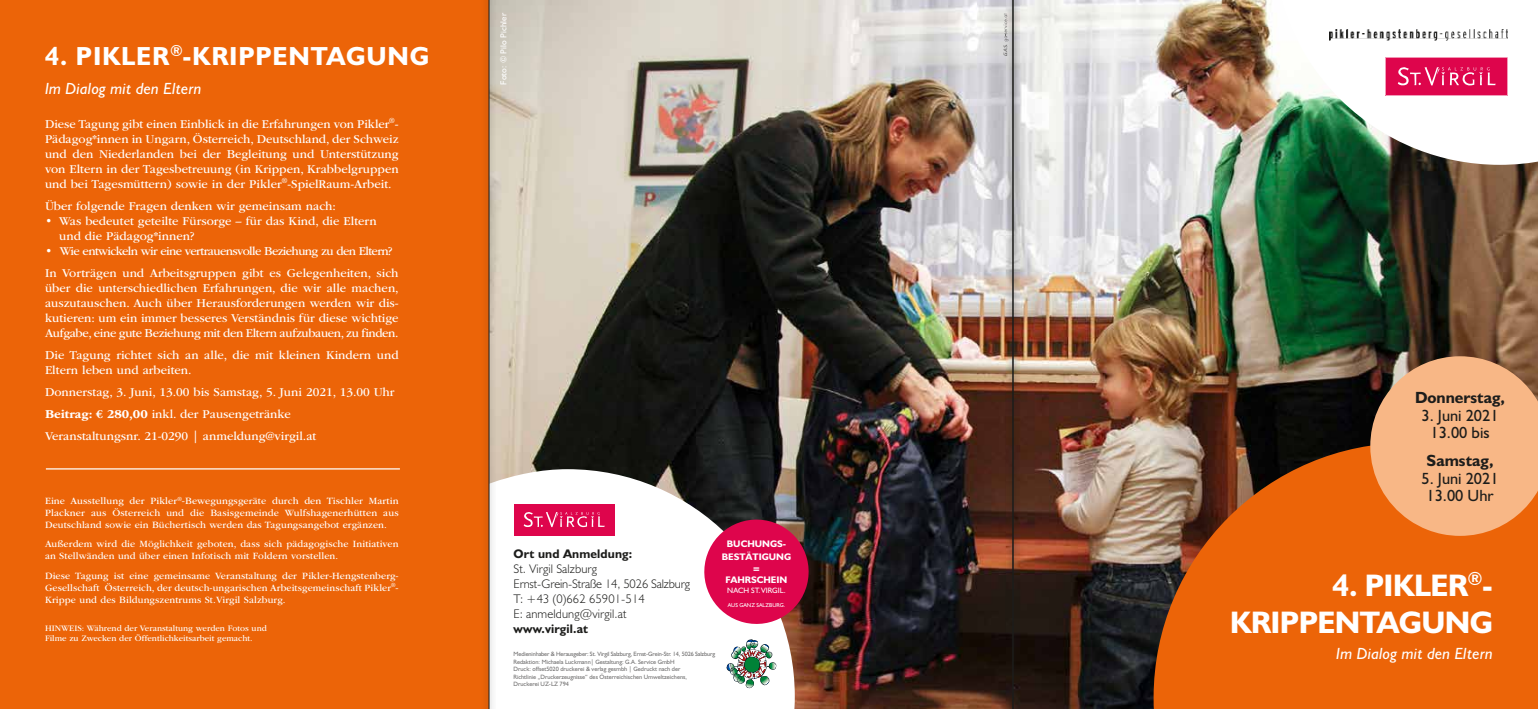
<style>
.page{position:relative;width:1538px;height:709px;background:#fff}
.page>*{position:absolute;margin:0;border:0;box-sizing:border-box;transform-origin:0 0}
.t1{font:700 31.25px/37.5px "Humanist 521";letter-spacing:-.02em;color:#fff;text-align:right}
.t2{font:700 26.25px "Humanist 521";letter-spacing:.03em;color:#fff}
.t3{font:italic 16.25px "Humanist 521";letter-spacing:.01em;color:#fff}
.t4{font:16.25px/17.5px "Humanist 521";color:#1d1d1b;text-align:center}
.t5{font:700 16.25px "Humanist 521";color:#1d1d1b}
.t6{font:12.5px/15px "ITC Garamond Std";color:#fff}
.t7{font:12.5px/22.1px "ITC Garamond Std";letter-spacing:-.04em;color:#fff}
.t8{font:300 12.5px/15px "Humanist 521";letter-spacing:.01em;color:#1d1d1b}
.t9{font:700 12.5px "Humanist 521";letter-spacing:.01em;color:#1d1d1b}
.t10{font:10px/12px "ITC Garamond Std";letter-spacing:.01em;color:#fff;text-align:justify}
.t11{font:700 9.62px/12.5px "Humanist 521";color:#fff;text-align:center}
.t12{font:800 9.62px "Humanist 521";color:#fff}
.t13{font:8.75px/10.5px "ITC Garamond Std";color:#fff}
.t14{font:8.75px "Humanist 521";letter-spacing:.01em;color:#fff}
.t15{font:7.75px "Humanist 521";color:#fff}
.t16{font:6.25px/7.5px "Humanist 521";color:#706f6f}
.t17{font:5.62px "Humanist 521";color:#fff}
.s1{font-weight:700}
</style>
<div class="page">
<img style="left:496px;top:0;width:1042px;height:709px">
<svg style="left:1273px;top:0;width:265px;height:165px"></svg>
<svg style="left:1153px;top:443px;width:385px;height:266px;background:#d45f11"></svg>
<svg style="left:1370px;top:356px;width:168px;height:180px;background:#e6a371"></svg>
<svg style="left:1385px;top:57px;width:123px;height:39px;background:#e12261"></svg>
<svg style="left:1003px;top:13px;width:2px;height:43px"></svg>
<img style="left:1329px;top:30px;width:179px;height:11px">
<svg style="left:496px;top:469px;width:299px;height:240px"></svg>
<div style="left:514px;top:504px;width:100px;height:31px;background:#de054c"></div>
<svg style="left:524px;top:512px;width:80px;height:15px"></svg>
<svg style="left:726px;top:639px;width:50px;height:49px"></svg>
<svg style="left:699px;top:514px;width:115px;height:115px;background:#c33460"></svg>
<div style="left:0;top:0;width:489px;height:709px;background:#ec6408"></div>
<hr style="left:46px;top:468px;width:354px;height:1px;background:#fff">
<div style="left:482px;top:0;width:14px;height:709px;background:#1d1d1b;opacity:.75"></div>
<hr style="left:489px;top:0;width:1px;height:709px;background:#1d1d1b">
<div style="left:1005px;top:0;width:15px;height:709px;background:#1d1d1b;opacity:.75"></div>
<hr style="left:1012px;top:0;width:1px;height:709px;background:#1d1d1b">
<h2 class="t2" style="left:45px;top:40px;width:386px">4. PIKLER<sup>®</sup>-KRIPPENTAGUNG</h2>
<h3 class="t3" style="left:45px;top:79px;width:158px">Im Dialog mit den Eltern</h3>
<p class="t6" style="left:45px;top:116px;width:355px;text-align:justify">Diese Tagung gibt einen Einblick in die Erfahrungen von Pikler<sup>®</sup>- Pädagog*innen in Ungarn, Österreich, Deutschland, der Schweiz und den Niederlanden bei der Begleitung und Unterstützung von Eltern in der Tagesbetreuung (in Krippen, Krabbelgruppen und bei Tagesmüttern) sowie in der Pikler<sup>®</sup>-SpielRaum-Arbeit.</p>
<p class="t6" style="left:45px;top:198px;width:292px">Über folgende Fragen denken wir gemeinsam nach:</p>
<p class="t6" style="left:59px;top:213px;width:319px;text-indent:-14px">• Was bedeutet geteilte Fürsorge – für das Kind, die Eltern und die Pädagog*innen?</p>
<p class="t7" style="left:45px;top:240px;width:355px">• Wie entwickeln wir eine vertrauensvolle Beziehung zu den Eltern?<br>In Vorträgen und Arbeitsgruppen gibt es Gelegenheiten, sich</p>
<p class="t6" style="left:45px;top:280px;width:355px;text-align:justify">über die unterschiedlichen Erfahrungen, die wir alle machen, auszutauschen. Auch über Herausforderungen werden wir dis&shy;kutieren: um ein immer besseres Verständnis für diese wichtige Aufgabe, eine gute Beziehung mit den Eltern aufzubauen, zu finden.</p>
<p class="t6" style="left:45px;top:347px;width:355px">Die Tagung richtet sich an alle, die mit kleinen Kindern und<br>Eltern leben und arbeiten.</p>
<p class="t6" style="left:45px;top:381px;width:351px;line-height:22.1px">Donnerstag, 3. Juni, 13.00 bis Samstag, 5. Juni 2021, 13.00 Uhr<br><span class="s1">Beitrag: € 280,00</span> inkl. der Pausengetränke<br>Veranstaltungsnr. 21-0290 | anmeldung@virgil.at</p>
<p class="t10" style="left:45px;top:495px;width:355px">Eine Ausstellung der Pikler<sup>®</sup>-Bewegungsgeräte durch den Tischler Martin Plackner aus Österreich und die Basisgemeinde Wulfshagenerhütten aus Deutschland sowie ein Büchertisch werden das Tagungsangebot ergänzen.</p>
<p class="t10" style="left:45px;top:538px;width:355px">Außerdem wird die Möglichkeit geboten, dass sich pädagogische Initiativen an Stellwänden und über einen Infotisch mit Foldern vorstellen.</p>
<p class="t10" style="left:45px;top:569px;width:355px">Diese Tagung ist eine gemeinsame Veranstaltung der Pikler-Hengstenberg-Gesellschaft Österreich, der deutsch-ungarischen Arbeitsgemeinschaft Pikler<sup>®</sup>- Krippe und des Bildungszentrums St.Virgil Salzburg.</p>
<p class="t13" style="left:45px;top:622px;width:223px">HINWEIS: Während der Veranstaltung werden Fotos und<br>Filme zu Zwecken der Öffentlichkeitsarbeit gemacht.</p>
<p class="t14" style="left:498px;top:85px;width:73px;rotate:-90deg">Foto: © Pilo Pichler</p>
<p class="t11" style="left:722px;top:537px;width:71px">BUCHUNGS-<br>BESTÄTIGUNG</p>
<p class="t12" style="left:752px;top:563px;width:9px">=</p>
<p class="t11" style="left:726px;top:573px;width:63px">FAHRSCHEIN</p>
<p class="t15" style="left:727px;top:585px;width:60px">NACH ST.VIRGIL.</p>
<p class="t17" style="left:728px;top:601px;width:59px">AUS GANZ SALZBURG.</p>
<p class="t9" style="left:514px;top:546px;width:120px">Ort und Anmeldung:</p>
<p class="t8" style="left:514px;top:561px;width:178px">St. Virgil Salzburg<br>Ernst-Grein-Straße 14, 5026 Salzburg<br>T: +43 (0)662 65901-514<br>E: anmeldung@virgil.at</p>
<p class="t9" style="left:514px;top:621px;width:76px">www.virgil.at</p>
<p class="t16" style="left:514px;top:650px;width:203px">Medieninhaber &amp; Herausgeber: St. Virgil Salzburg, Ernst-Grein-Str. 14, 5026 Salzburg Redaktion: Michaela Luckmann| Gestaltung: G.A. Service GmbH<br>Druck: offset5020 druckerei &amp; verlag gesmbh | Gedruckt nach der<br>Richtlinie „Druckerzeugnisse“ des Österreichischen Umweltzeichens,<br>Druckerei UZ-LZ 794</p>
<h3 class="t5" style="left:1415px;top:387px;width:92px">Donnerstag,</h3>
<h3 class="t4" style="left:1421px;top:406px;width:79px">3. Juni 2021<br>13.00 bis</h3>
<h3 class="t5" style="left:1426px;top:450px;width:68px">Samstag,</h3>
<h3 class="t4" style="left:1421px;top:469px;width:79px">5. Juni 2021<br>13.00 Uhr</h3>
<h1 class="t1" style="left:1230px;top:565px;width:265px">4. PIKLER<sup>®</sup>-<br>KRIPPENTAGUNG</h1>
<h3 class="t3" style="left:1336px;top:643px;width:158px">Im Dialog mit den Eltern</h3>
</div>
